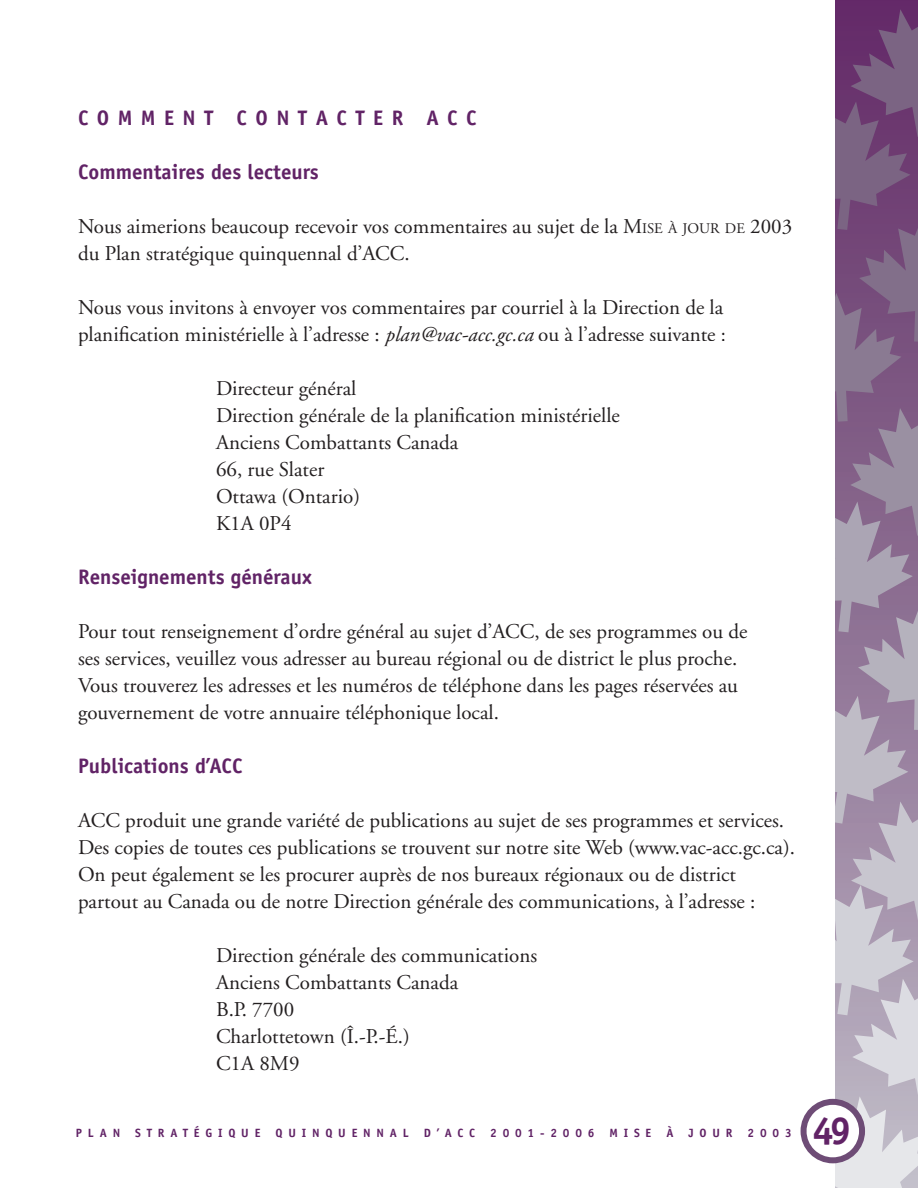
<style>
.page{position:relative;width:918px;height:1188px;background:#fff}
.page>*{position:absolute;margin:0;border:0;box-sizing:border-box;transform-origin:0 0}
.t1{font:700 39px "Officina Sans";color:#612366}
.t2{font:21px/27px "Adobe Garamond";color:#231f20}
.t3{font:700 21px "Officina Sans";color:#612366}
.t4{font:700 21px "Officina Sans";letter-spacing:.4em;color:#612366}
.t5{font:700 12px "Officina Sans";letter-spacing:.485em;color:#612366}
.s1{font-size:14.7px}
.s2{font-style:italic}
</style>
<div class="page">
<svg style="left:801px;top:9px;width:117px;height:1179px"></svg>
<p class="t4" style="left:78px;top:104px;width:400px">COMMENT CONTACTER ACC</p>
<p class="t3" style="left:78px;top:158px;width:242px">Commentaires des lecteurs</p>
<p class="t2" style="left:78px;top:213px;width:716px">Nous aimerions beaucoup recevoir vos commentaires au sujet de la M<span class="s1">ISE À JOUR DE</span> 2003 du Plan stratégique quinquennal d’ACC.</p>
<p class="t2" style="left:78px;top:294px;width:650px">Nous vous invitons à envoyer vos commentaires par courriel à la Direction de la planification ministérielle à l’adresse : <span class="s2">plan@vac-acc.gc.ca</span> ou à l’adresse suivante :</p>
<p class="t2" style="left:216px;top:375px;width:405px">Directeur général<br>Direction générale de la planification ministérielle<br>Anciens Combattants Canada<br>66, rue Slater<br>Ottawa (Ontario)<br>K1A 0P4</p>
<p class="t3" style="left:78px;top:563px;width:235px">Renseignements généraux</p>
<p class="t2" style="left:78px;top:618px;width:671px">Pour tout renseignement d’ordre général au sujet d’ACC, de ses programmes ou de ses services, veuillez vous adresser au bureau régional ou de district le plus proche.<br>Vous trouverez les adresses et les numéros de téléphone dans les pages réservées au gouvernement de votre annuaire téléphonique local.</p>
<p class="t3" style="left:78px;top:752px;width:166px">Publications d’ACC</p>
<p class="t2" style="left:78px;top:807px;width:719px">ACC produit une grande variété de publications au sujet de ses programmes et services.<br>Des copies de toutes ces publications se trouvent sur notre site Web (www.vac-acc.gc.ca).<br>On peut également se les procurer auprès de nos bureaux régionaux ou de district partout au Canada ou de notre Direction générale des communications, à l’adresse :</p>
<p class="t2" style="left:216px;top:942px;width:323px">Direction générale des communications<br>Anciens Combattants Canada<br>B.P. 7700<br>Charlottetown (Î.-P.-É.)<br>C1A 8M9</p>
<p class="t5" style="left:76px;top:1125px;width:46px">PLAN</p>
<p class="t5" style="left:135px;top:1125px;width:127px">STRATÉGIQUE</p>
<p class="t5" style="left:275px;top:1125px;width:135px">QUINQUENNAL</p>
<p class="t5" style="left:424px;top:1125px;width:172px">D’ACC 2001-2006</p>
<p class="t5" style="left:610px;top:1125px;width:184px">MISE À JOUR 2003</p>
<h1 class="t1" style="left:812px;top:1106px;width:41px">49</h1>
</div>
